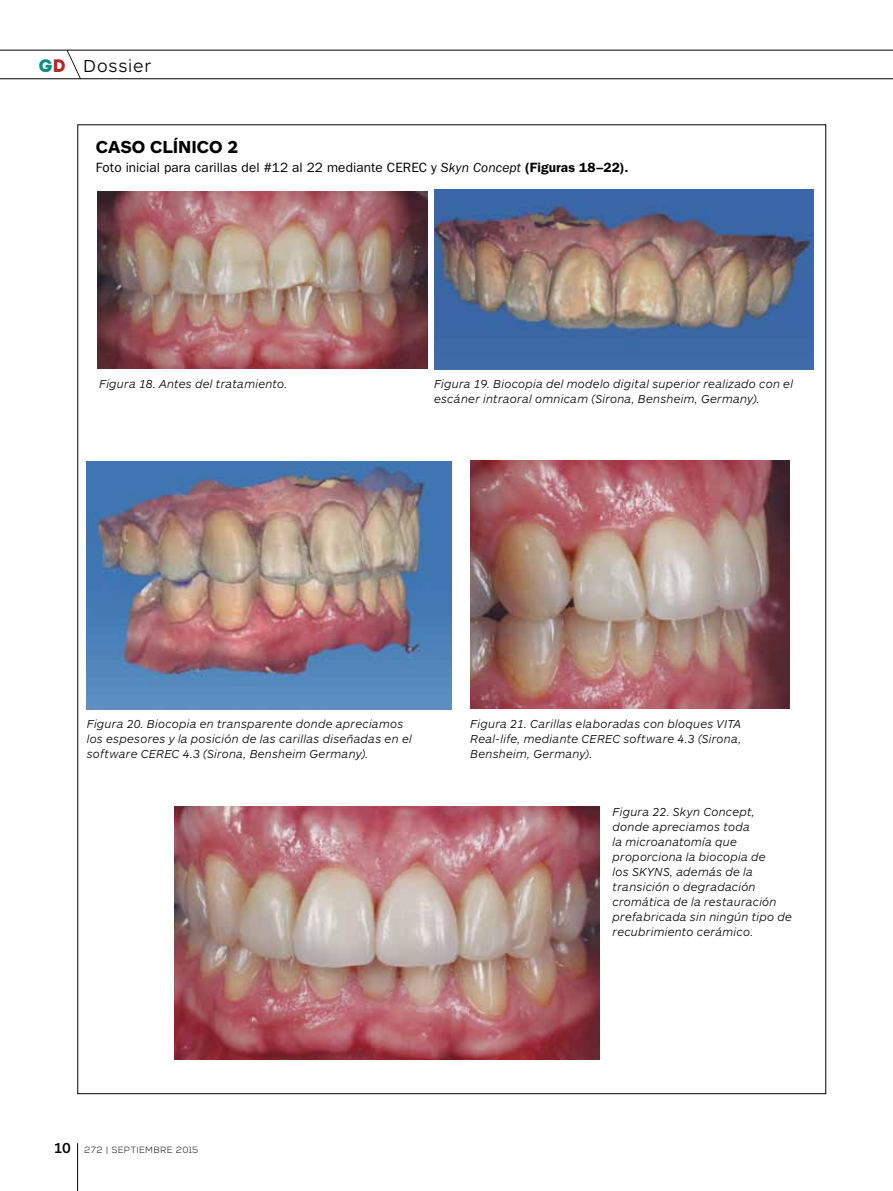
<style>
.page{position:relative;width:893px;height:1191px;background:#fff}
.page>*{position:absolute;margin:0;border:0;box-sizing:border-box;transform-origin:0 0}
.t1{font:700 18px "ARS Maquette Pro";letter-spacing:-.005em;color:#000}
.t2{font:300 18px "ARS Maquette Pro";letter-spacing:.045em;color:#000}
.t3{font:13.5px "ITC Franklin Gothic Std";letter-spacing:.005em;color:#000}
.t4{font:italic 300 12px/15px "ARS Maquette Pro";letter-spacing:.015em;color:#000}
.t5{font:300 9px "Nexa";letter-spacing:.07em;color:#000}
.s1{font-family:"Intro";font-weight:400;color:#008e84}
.s2{font-family:"Intro";font-weight:400;color:#b42724}
.s3{font-style:italic}
.s4{font-weight:600}
.s5{font-family:"ARS Maquette Pro";font-weight:500;font-size:15px}
</style>
<div class="page">
<hr style="left:77px;top:1143px;width:1px;height:48px;background:#000">
<svg style="left:0;top:50px;width:893px;height:29px"></svg>
<img style="left:98px;top:191px;width:330px;height:178px">
<img style="left:434px;top:190px;width:379px;height:179px">
<img style="left:87px;top:461px;width:365px;height:248px">
<img style="left:470px;top:460px;width:320px;height:248px">
<img style="left:175px;top:806px;width:424px;height:253px">
<h1 class="t2" style="left:38px;top:54px;width:114px"><span class="s1">g</span><span class="s2">d</span> Dossier</h1>
<h1 class="t1" style="left:96px;top:135px;width:94px">CASO CLÍNICO</h1>
<h1 class="t1" style="left:227px;top:135px;width:12px">2</h1>
<p class="t3" style="left:96px;top:159px;width:534px">Foto inicial para carillas del #12 al 22 mediante CEREC y <span class="s3">Skyn Concept</span> <span class="s4">(Figuras 18–22).</span></p>
<p class="t4" style="left:99px;top:375px;width:190px">Figura 18. Antes del tratamiento.</p>
<p class="t4" style="left:434px;top:375px;width:361px">Figura 19. Biocopia del modelo digital superior realizado con el escáner intraoral omnicam (Sirona, Bensheim, Germany).</p>
<p class="t4" style="left:87px;top:715px;width:327px">Figura 20. Biocopia en transparente donde apreciamos los espesores y la posición de las carillas diseñadas en el software CEREC 4.3 (Sirona, Bensheim Germany).</p>
<p class="t4" style="left:470px;top:715px;width:273px;text-align:justify">Figura 21. Carillas elaboradas con bloques VITA Real-life, mediante CEREC software 4.3 (Sirona, Bensheim, Germany).</p>
<p class="t5" style="left:54px;top:1144px;width:146px"><span class="s5">10</span> 272 | SEPTIEMBRE 2015</p>
<p class="t4" style="left:613px;top:803px;width:181px">Figura 22. Skyn Concept, donde apreciamos toda<br>la microanatomía que proporciona la biocopia de<br>los SKYNS, además de la transición o degradación cromática de la restauración prefabricada sin ningún tipo de recubrimiento cerámico.</p>
</div>
